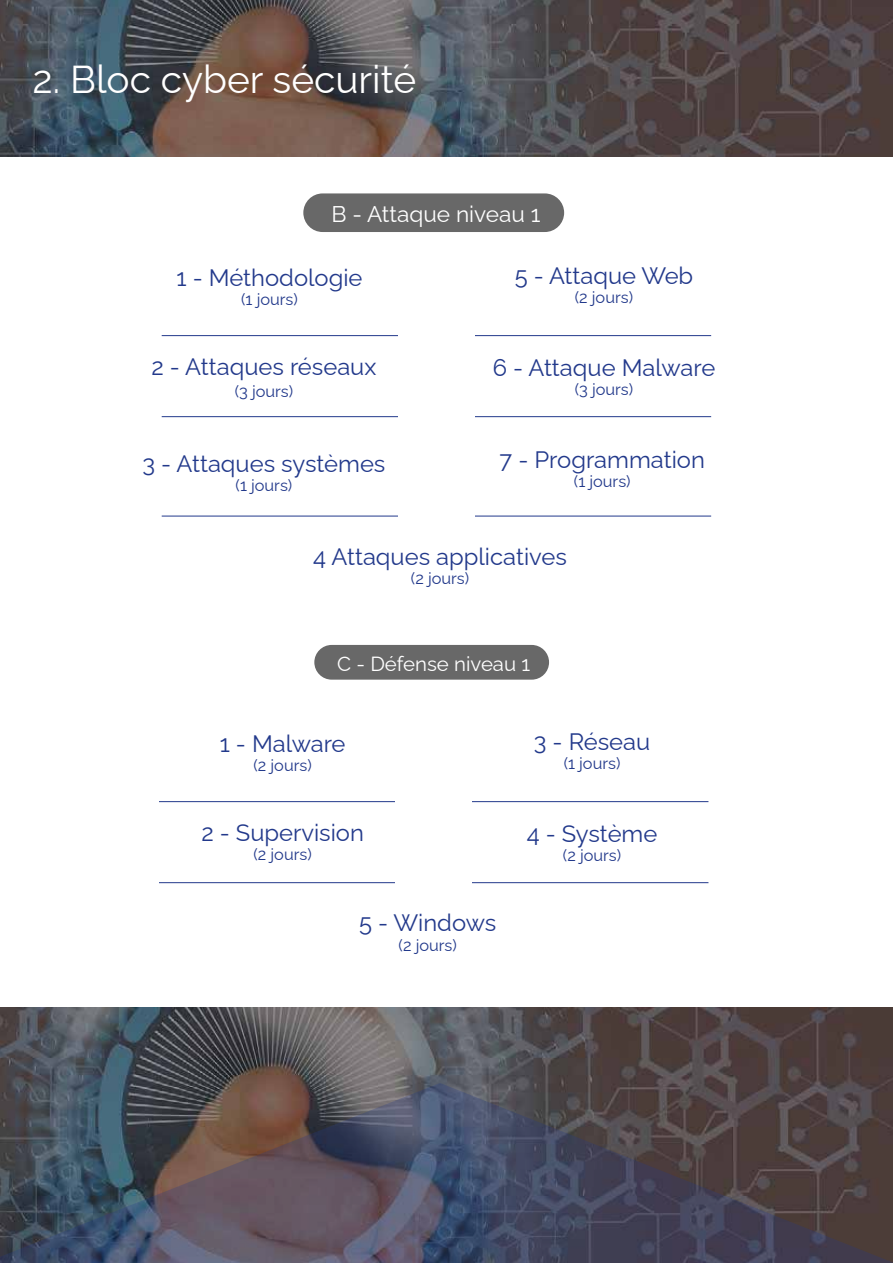
<style>
.page{position:relative;width:893px;height:1263px;background:#fff}
.page>*{position:absolute;margin:0;border:0;box-sizing:border-box;transform-origin:0 0}
.t1{font:100 38.85px "Raleway";color:#fff}
.t2{font:100 23.7px "Raleway";color:#22398b}
.t3{font:100 22.65px "Raleway";color:#fff}
.t4{font:100 20.4px "Raleway";color:#fff}
.t5{font:100 16.35px "Raleway";color:#22398b}
</style>
<div class="page">
<img style="left:0;top:0;width:893px;height:157px">
<img style="left:0;top:1008px;width:893px;height:75px">
<svg style="left:0;top:1083px;width:893px;height:180px;background:#4e4c57"></svg>
<div style="left:303px;top:193px;width:261px;height:39px;background:#686868;border-radius:19px"></div>
<hr style="left:162px;top:335px;width:549px;height:1px;background:#22398b">
<hr style="left:162px;top:416px;width:549px;height:1px;background:#22398b">
<hr style="left:162px;top:516px;width:549px;height:1px;background:#22398b">
<div style="left:398px;top:277px;width:77px;height:331px;background:#fff"></div>
<div style="left:314px;top:645px;width:235px;height:35px;background:#686868;border-radius:17px"></div>
<hr style="left:159px;top:801px;width:549px;height:1px;background:#22398b">
<hr style="left:159px;top:882px;width:549px;height:1px;background:#22398b">
<div style="left:395px;top:743px;width:77px;height:240px;background:#fff"></div>
<h1 class="t1" style="left:33px;top:48px;width:385px">2. Bloc cyber sécurité</h1>
<p class="t3" style="left:331px;top:196px;width:210px">B - Attaque niveau 1</p>
<p class="t2" style="left:177px;top:258px;width:188px">1 - Méthodologie</p>
<p class="t5" style="left:241px;top:286px;width:58px">(1 jours)</p>
<p class="t2" style="left:515px;top:257px;width:180px">5 - Attaque Web</p>
<p class="t5" style="left:575px;top:284px;width:60px">(2 jours)</p>
<p class="t2" style="left:152px;top:348px;width:226px">2 - Attaques réseaux</p>
<p class="t5" style="left:235px;top:379px;width:60px">(3 jours)</p>
<p class="t2" style="left:493px;top:348px;width:224px">6 - Attaque Malware</p>
<p class="t5" style="left:575px;top:376px;width:60px">(3 jours)</p>
<p class="t2" style="left:142px;top:444px;width:244px">3 - Attaques systèmes</p>
<p class="t5" style="left:236px;top:472px;width:58px">(1 jours)</p>
<p class="t2" style="left:500px;top:441px;width:207px">7 - Programmation</p>
<p class="t5" style="left:574px;top:469px;width:58px">(1 jours)</p>
<p class="t2" style="left:313px;top:538px;width:255px">4 Attaques applicatives</p>
<p class="t5" style="left:411px;top:565px;width:60px">(2 jours)</p>
<p class="t4" style="left:337px;top:647px;width:194px">C - Défense niveau 1</p>
<p class="t2" style="left:220px;top:724px;width:127px">1 - Malware</p>
<p class="t5" style="left:254px;top:752px;width:60px">(2 jours)</p>
<p class="t2" style="left:201px;top:814px;width:164px">2 - Supervision</p>
<p class="t5" style="left:254px;top:842px;width:60px">(2 jours)</p>
<p class="t2" style="left:359px;top:904px;width:139px">5 - Windows</p>
<p class="t5" style="left:399px;top:932px;width:60px">(2 jours)</p>
<p class="t2" style="left:534px;top:723px;width:118px">3 - Réseau</p>
<p class="t5" style="left:564px;top:750px;width:58px">(1 jours)</p>
<p class="t2" style="left:527px;top:814px;width:132px">4 - Système</p>
<p class="t5" style="left:563px;top:842px;width:60px">(2 jours)</p>
</div>
